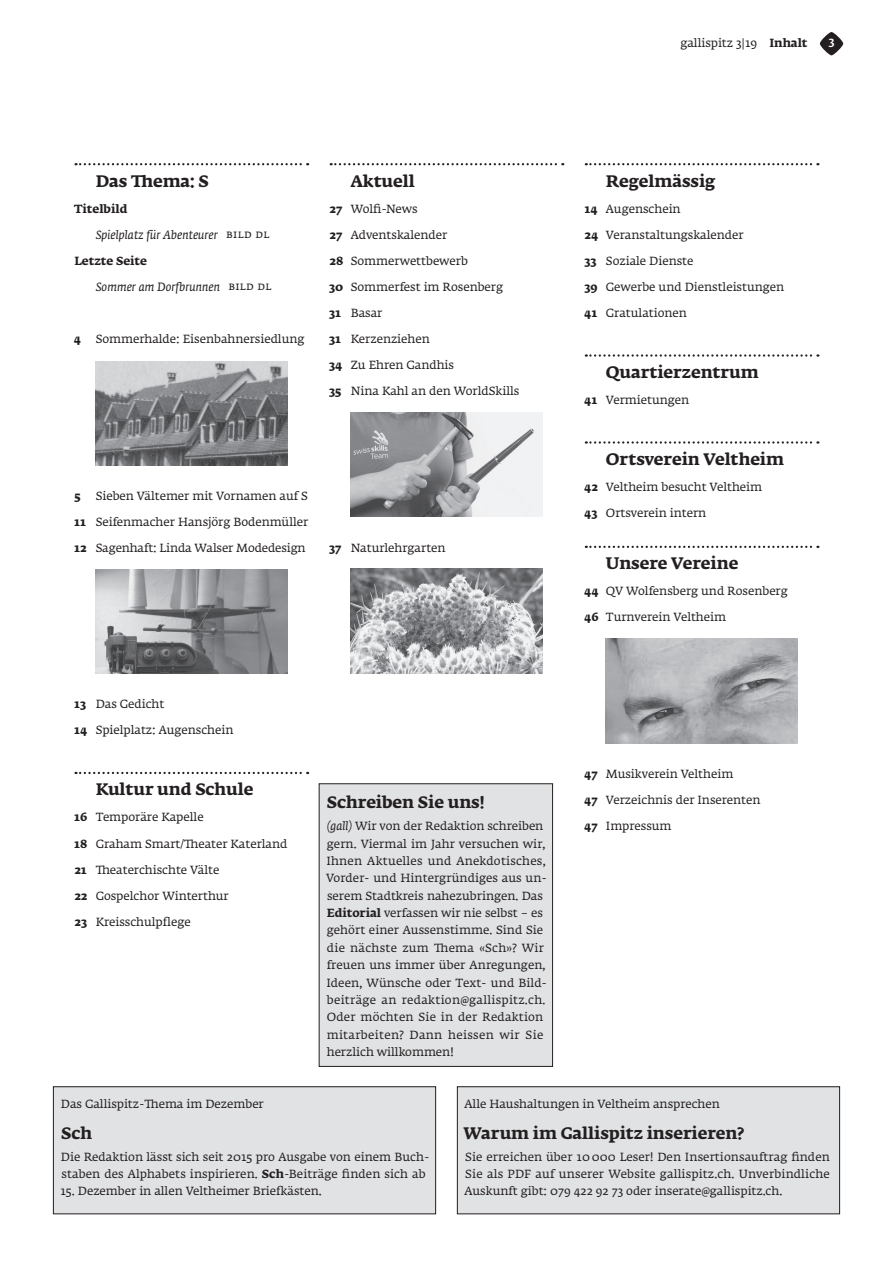
<style>
.page{position:relative;width:893px;height:1263px;background:#fff}
.page>*{position:absolute;margin:0;border:0;box-sizing:border-box;transform-origin:0 0}
.t1{font:700 16.5px "Fedra Serif A Std";color:#231f20}
.t2{font:italic 11.85px "Fedra Serif A Std";color:#231f20}
.t3{font:11.7px/17.4px "Fedra Serif A Std";color:#231f20}
.t4{font:700 11.7px "Fedra Serif A Std";color:#231f20}
.t5{font:500 11.7px "Fedra Serif A Std";color:#fff}
.s1{font-weight:700}
.s2{font-style:normal;font-size:11.7px}
.s3{font-style:italic;font-size:11.85px}
</style>
<div class="page">
<svg style="left:820px;top:32px;width:23px;height:23px"></svg>
<svg style="left:76px;top:163px;width:232px;height:2px"></svg>
<svg style="left:76px;top:772px;width:232px;height:2px"></svg>
<svg style="left:331px;top:163px;width:232px;height:2px"></svg>
<div style="left:53px;top:1087px;width:383px;height:127px;background:#e1e2e4"></div>
<div style="left:53px;top:1086px;width:383px;height:128px;border:1px solid #231f20"></div>
<div style="left:457px;top:1087px;width:383px;height:127px;background:#e1e2e4"></div>
<div style="left:457px;top:1086px;width:383px;height:128px;border:1px solid #231f20"></div>
<div style="left:319px;top:784px;width:234px;height:282px;background:#e1e2e4"></div>
<div style="left:319px;top:783px;width:234px;height:284px;border:1px solid #231f20"></div>
<svg style="left:586px;top:163px;width:232px;height:2px"></svg>
<svg style="left:586px;top:354px;width:232px;height:3px"></svg>
<svg style="left:586px;top:441px;width:232px;height:3px"></svg>
<svg style="left:586px;top:546px;width:232px;height:2px"></svg>
<img style="left:96px;top:361px;width:191px;height:104px">
<img style="left:96px;top:569px;width:191px;height:105px">
<img style="left:351px;top:412px;width:191px;height:105px">
<img style="left:351px;top:569px;width:191px;height:104px">
<img style="left:606px;top:639px;width:191px;height:104px">
<p class="t3" style="left:680px;top:36px;width:129px">gallispitz 3|19 <span class="s1">Inhalt</span></p>
<p class="t5" style="left:828px;top:35px;width:9px">3</p>
<h1 class="t1" style="left:96px;top:169px;width:114px">Das Thema: S</h1>
<p class="t4" style="left:74px;top:200px;width:55px">Titelbild</p>
<p class="t2" style="left:96px;top:228px;width:175px">Spielplatz für Abenteurer <span class="s2">bild dl</span></p>
<p class="t4" style="left:74px;top:253px;width:74px">Letzte Seite</p>
<p class="t2" style="left:96px;top:280px;width:177px">Sommer am Dorfbrunnen <span class="s2">bild dl</span></p>
<p class="t3" style="left:74px;top:331px;width:232px"><span class="s1">4</span> Sommerhalde: Eisenbahnersiedlung</p>
<h1 class="t1" style="left:351px;top:169px;width:65px">Aktuell</h1>
<p class="t3" style="left:329px;top:201px;width:90px"><span class="s1">27</span> Wolfi-News</p>
<p class="t3" style="left:329px;top:227px;width:119px"><span class="s1">27</span> Adventskalender</p>
<p class="t3" style="left:329px;top:253px;width:140px"><span class="s1">28</span> Sommerwettbewerb</p>
<p class="t3" style="left:329px;top:279px;width:175px"><span class="s1">30</span> Sommerfest im Rosenberg</p>
<p class="t3" style="left:329px;top:305px;width:55px"><span class="s1">31</span> Basar</p>
<p class="t3" style="left:329px;top:331px;width:102px"><span class="s1">31</span> Kerzenziehen</p>
<p class="t3" style="left:329px;top:357px;width:126px"><span class="s1">34</span> Zu Ehren Gandhis</p>
<p class="t3" style="left:329px;top:383px;width:192px"><span class="s1">35</span> Nina Kahl an den WorldSkills</p>
<p class="t4" style="left:74px;top:487px;width:8px">5</p>
<p class="t3" style="left:96px;top:488px;width:214px">Sieben Vältemer mit Vornamen auf S</p>
<p class="t3" style="left:74px;top:514px;width:236px"><span class="s1">11</span> Seifenmacher Hansjörg Bodenmüller</p>
<p class="t3" style="left:74px;top:540px;width:233px"><span class="s1">12</span> Sagenhaft: Linda Walser Modedesign</p>
<p class="t3" style="left:329px;top:540px;width:118px"><span class="s1">37</span> Naturlehrgarten</p>
<p class="t3" style="left:74px;top:696px;width:92px"><span class="s1">13</span> Das Gedicht</p>
<p class="t3" style="left:74px;top:723px;width:161px"><span class="s1">14</span> Spielplatz: Augenschein</p>
<h1 class="t1" style="left:96px;top:778px;width:159px">Kultur und Schule</h1>
<p class="t3" style="left:74px;top:809px;width:131px"><span class="s1">16</span> Temporäre Kapelle</p>
<p class="t3" style="left:74px;top:836px;width:215px"><span class="s1">18</span> Graham Smart/Theater Katerland</p>
<p class="t3" style="left:74px;top:862px;width:147px"><span class="s1">21</span> Theaterchischte Välte</p>
<p class="t3" style="left:74px;top:888px;width:156px"><span class="s1">22</span> Gospelchor Winterthur</p>
<p class="t3" style="left:74px;top:914px;width:118px"><span class="s1">23</span> Kreisschulpflege</p>
<h1 class="t1" style="left:327px;top:791px;width:159px">Schreiben Sie uns!</h1>
<p class="t3" style="left:326px;top:818px;width:222px"><span class="s3">(gall)</span> Wir von der Redaktion schreiben gern. Viermal im Jahr versuchen wir, Ihnen Aktuelles und Anekdotisches, Vorder- und Hintergründiges aus un&shy;serem Stadtkreis nahezubringen. Das <span class="s1">Editorial</span> verfassen wir nie selbst – es gehört einer Aussenstimme. Sind Sie die nächste zum Thema «Sch»? Wir freuen uns immer über Anregungen, Ideen, Wünsche oder Text- und Bild&shy;beiträge an redaktion@gallispitz.ch.<br>Oder möchten Sie in der Redaktion mitarbeiten? Dann heissen wir Sie herzlich willkommen!</p>
<h1 class="t1" style="left:606px;top:169px;width:111px">Regelmässig</h1>
<p class="t3" style="left:584px;top:201px;width:98px"><span class="s1">14</span> Augenschein</p>
<p class="t3" style="left:585px;top:227px;width:161px"><span class="s1">24</span> Veranstaltungskalender</p>
<p class="t3" style="left:584px;top:253px;width:111px"><span class="s1">33</span> Soziale Dienste</p>
<p class="t3" style="left:584px;top:279px;width:201px"><span class="s1">39</span> Gewerbe und Dienstleistungen</p>
<p class="t3" style="left:584px;top:305px;width:104px"><span class="s1">41</span> Gratulationen</p>
<h1 class="t1" style="left:606px;top:360px;width:154px">Quartierzentrum</h1>
<p class="t3" style="left:584px;top:392px;width:107px"><span class="s1">41</span> Vermietungen</p>
<h1 class="t1" style="left:606px;top:447px;width:180px">Ortsverein Veltheim</h1>
<p class="t3" style="left:584px;top:479px;width:179px"><span class="s1">42</span> Veltheim besucht Veltheim</p>
<p class="t3" style="left:584px;top:505px;width:124px"><span class="s1">43</span> Ortsverein intern</p>
<h1 class="t1" style="left:606px;top:552px;width:134px">Unsere Vereine</h1>
<p class="t3" style="left:584px;top:583px;width:205px"><span class="s1">44</span> QV Wolfensberg und Rosenberg</p>
<p class="t3" style="left:584px;top:609px;width:143px"><span class="s1">46</span> Turnverein Veltheim</p>
<p class="t3" style="left:584px;top:766px;width:151px"><span class="s1">47</span> Musikverein Veltheim</p>
<p class="t3" style="left:584px;top:792px;width:178px"><span class="s1">47</span> Verzeichnis der Inserenten</p>
<p class="t3" style="left:584px;top:818px;width:89px"><span class="s1">47</span> Impressum</p>
<p class="t3" style="left:61px;top:1096px;width:205px">Das Gallispitz-Thema im Dezember</p>
<h1 class="t1" style="left:61px;top:1121px;width:32px">Sch</h1>
<p class="t3" style="left:61px;top:1149px;width:370px">Die Redaktion lässt sich seit 2015 pro Ausgabe von einem Buch&shy;staben des Alphabets inspirieren. <span class="s1">Sch</span>-Beiträge finden sich ab</p>
<p class="t3" style="left:60px;top:1183px;width:263px">15. Dezember in allen Veltheimer Briefkästen.</p>
<p class="t3" style="left:464px;top:1096px;width:257px">Alle Haushaltungen in Veltheim ansprechen</p>
<h1 class="t1" style="left:464px;top:1121px;width:282px">Warum im Gallispitz inserieren?</h1>
<p class="t3" style="left:464px;top:1149px;width:367px;text-align:justify">Sie erreichen über 10000 Leser! Den Insertionsauftrag finden Sie als PDF auf unserer Website gallispitz.ch. Unverbindliche Auskunft gibt: 079 422 92 73 oder inserate@gallispitz.ch.</p>
</div>
